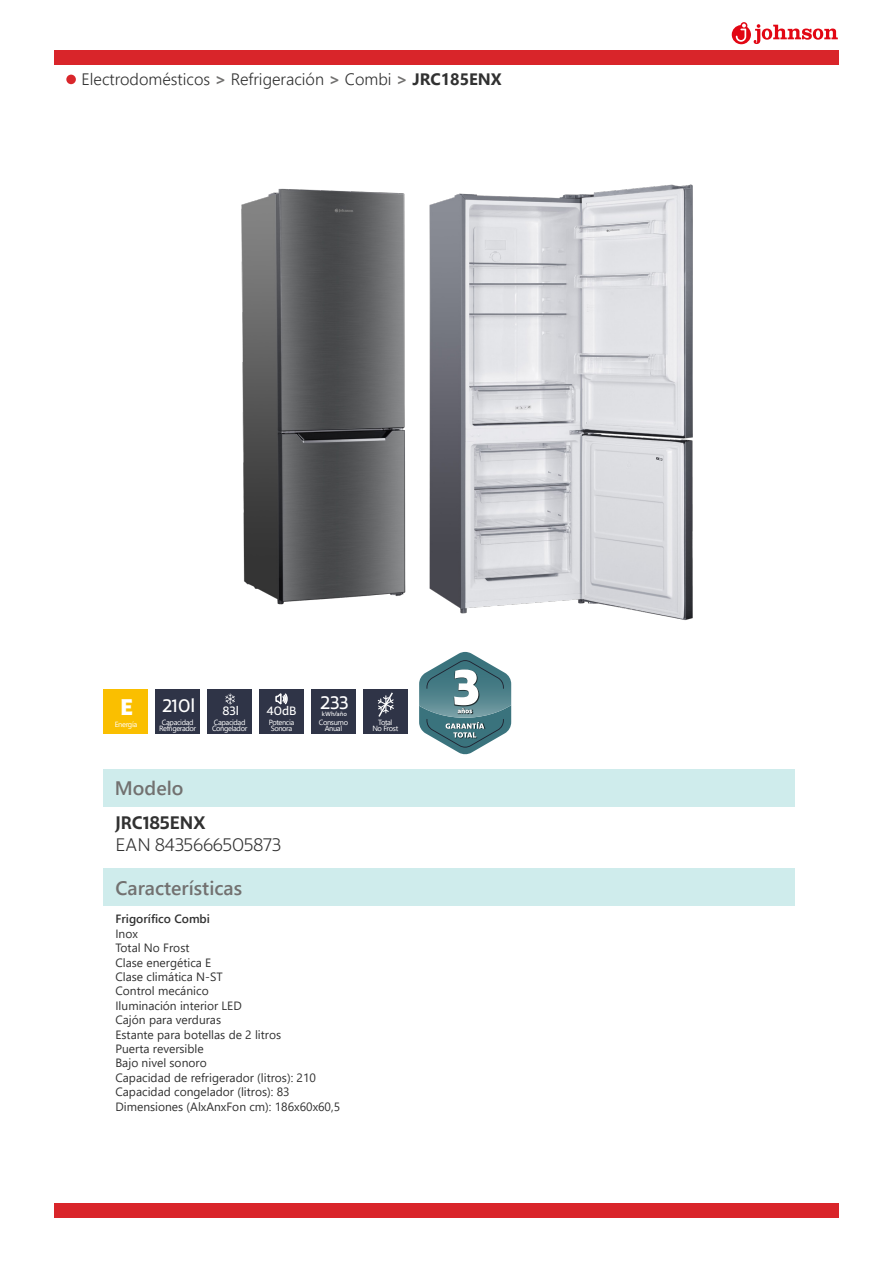
<style>
.page{position:relative;width:893px;height:1263px;background:#fff}
.page>*{position:absolute;margin:0;border:0;box-sizing:border-box;transform-origin:0 0}
.t1{font:800 22.5px "Highgate";color:#fff}
.t2{font:600 19.5px "Segoe UI";color:#727170}
.t3{font:300 18px "Highgate";letter-spacing:-.01em;color:#313131}
.t4{font:700 18px "Highgate";color:#313131}
.t5{font:500 18px "Highgate";color:#fff}
.t6{font:300 16.5px "Segoe UI";color:#313131}
.t7{font:12px "Segoe UI";color:#313131}
.t8{font:600 12px "Segoe UI";color:#313131}
.t9{font:500 12px "Highgate";color:#fff}
.t10{font:7.5px "Segoe UI";letter-spacing:-.05em;color:#fff}
.t11{font:500 6px "Highgate";color:#fff}
.s1{font-weight:700;color:#727170}
.s2{font-weight:700}
</style>
<div class="page">
<svg style="left:732px;top:22px;width:106px;height:22px"></svg>
<div style="left:54px;top:51px;width:785px;height:14px;background:#d9252a"></div>
<div style="left:66px;top:75px;width:10px;height:9px;background:#d9262b;border-radius:50%"></div>
<div style="left:104px;top:869px;width:691px;height:37px;background:#cfecec"></div>
<img style="left:241px;top:188px;width:165px;height:417px">
<svg style="left:419px;top:652px;width:92px;height:103px"></svg>
<div style="left:104px;top:770px;width:691px;height:37px;background:#cfecec"></div>
<div style="left:54px;top:1204px;width:784px;height:14px;background:#d9252a"></div>
<img style="left:429px;top:184px;width:264px;height:437px">
<div style="left:104px;top:689px;width:44px;height:45px;background:#fabf00"></div>
<div style="left:156px;top:689px;width:44px;height:45px;background:#2f3447"></div>
<div style="left:208px;top:689px;width:44px;height:45px;background:#2f3447"></div>
<div style="left:259px;top:689px;width:45px;height:45px;background:#2f3447"></div>
<div style="left:311px;top:689px;width:45px;height:45px;background:#2f3447"></div>
<div style="left:363px;top:689px;width:44px;height:45px;background:#2f3447"></div>
<svg style="left:225px;top:693px;width:10px;height:12px"></svg>
<svg style="left:275px;top:693px;width:13px;height:12px"></svg>
<svg style="left:377px;top:692px;width:17px;height:25px"></svg>
<p class="t6" style="left:82px;top:64px;width:422px">Electrodomésticos <span class="s1">&gt;</span> Refrigeración <span class="s1">&gt;</span> Combi <span class="s1">&gt;</span> <span class="s2">JRC185ENX</span></p>
<p class="t1" style="left:120px;top:693px;width:14px">E</p>
<p class="t5" style="left:162px;top:694px;width:35px">210l</p>
<p class="t9" style="left:222px;top:703px;width:18px">83l</p>
<p class="t9" style="left:267px;top:703px;width:31px">40dB</p>
<p class="t5" style="left:320px;top:691px;width:30px">233</p>
<p class="t11" style="left:322px;top:710px;width:27px">kWh/año</p>
<p class="t10" style="left:115px;top:717px;width:24px">Energía</p>
<p class="t10" style="left:162px;top:715px;width:33px">Capacidad</p>
<p class="t10" style="left:159px;top:721px;width:39px">Refrigerador</p>
<p class="t10" style="left:214px;top:715px;width:33px">Capacidad</p>
<p class="t10" style="left:212px;top:721px;width:37px">Congelador</p>
<p class="t10" style="left:269px;top:715px;width:27px">Potencia</p>
<p class="t10" style="left:271px;top:721px;width:23px">Sonora</p>
<p class="t10" style="left:319px;top:715px;width:31px">Consumo</p>
<p class="t10" style="left:325px;top:721px;width:19px">Anual</p>
<p class="t2" style="left:115px;top:770px;width:70px">Modelo</p>
<p class="t4" style="left:115px;top:811px;width:92px">JRC185ENX</p>
<p class="t3" style="left:115px;top:833px;width:167px">EAN 8435666505873</p>
<p class="t2" style="left:115px;top:869px;width:128px">Características</p>
<p class="t8" style="left:115px;top:908px;width:96px">Frigorífico Combi</p>
<p class="t7" style="left:115px;top:922px;width:24px">Inox</p>
<p class="t7" style="left:115px;top:937px;width:76px">Total No Frost</p>
<p class="t7" style="left:115px;top:951px;width:97px">Clase energética E</p>
<p class="t7" style="left:115px;top:965px;width:109px">Clase climática N-ST</p>
<p class="t7" style="left:115px;top:980px;width:95px">Control mecánico</p>
<p class="t7" style="left:115px;top:994px;width:128px">Iluminación interior LED</p>
<p class="t7" style="left:115px;top:1009px;width:107px">Cajón para verduras</p>
<p class="t7" style="left:115px;top:1023px;width:167px">Estante para botellas de 2 litros</p>
<p class="t7" style="left:115px;top:1037px;width:90px">Puerta reversible</p>
<p class="t7" style="left:115px;top:1052px;width:93px">Bajo nivel sonoro</p>
<p class="t7" style="left:115px;top:1066px;width:202px">Capacidad de refrigerador (litros): 210</p>
<p class="t7" style="left:115px;top:1081px;width:176px">Capacidad congelador (litros): 83</p>
<p class="t7" style="left:115px;top:1095px;width:226px">Dimensiones (AlxAnxFon cm): 186x60x60,5</p>
<p class="t10" style="left:378px;top:715px;width:16px">Total</p>
<p class="t10" style="left:372px;top:721px;width:27px">No Frost</p>
</div>
